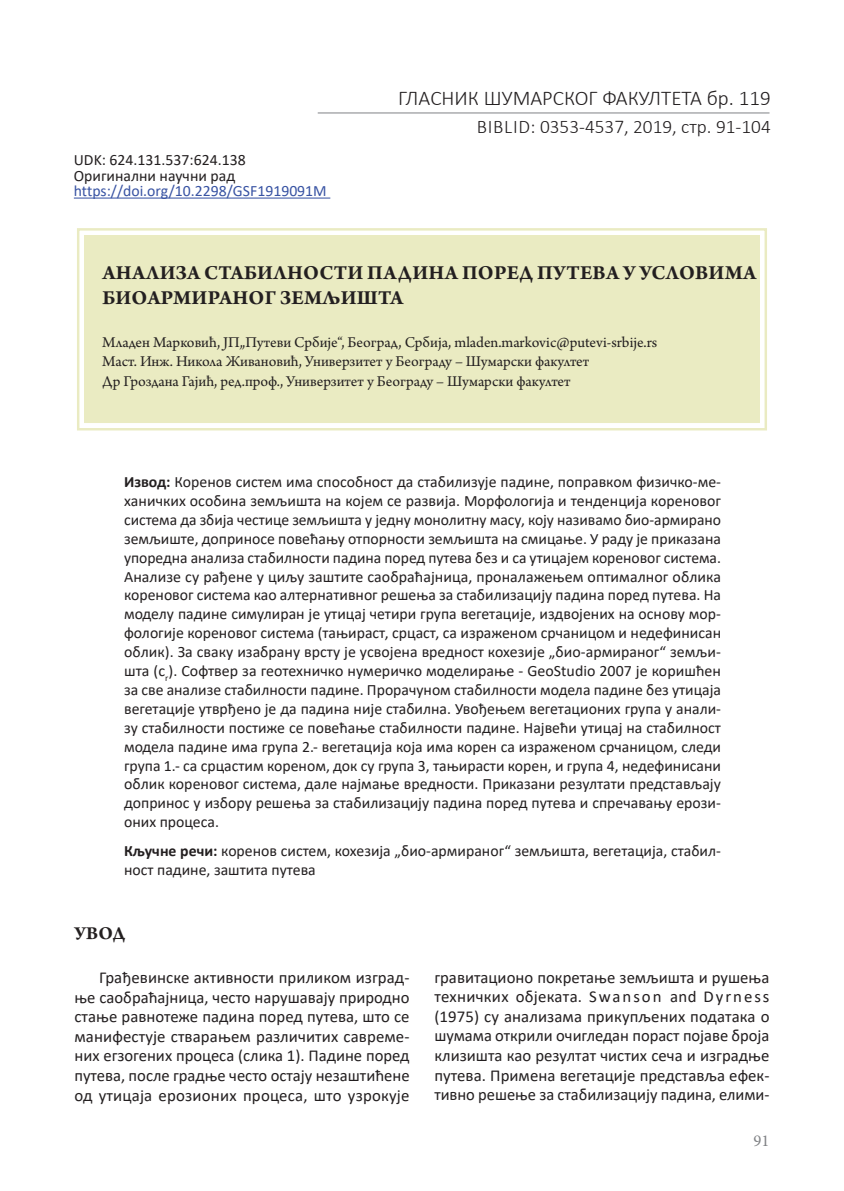
<style>
.page{position:relative;width:844px;height:1191px;background:#fff}
.page>*{position:absolute;margin:0;border:0;box-sizing:border-box;transform-origin:0 0}
.t1{font:700 21px/25.2px "Arno Pro";letter-spacing:.01em;color:#231f20}
.t2{font:300 21px "Calibri";color:#231f20}
.t3{font:300 19.25px "Calibri";color:#231f20}
.t4{font:700 19.25px "Arno Pro";color:#231f20}
.t5{font:16.62px/19.6px "Calibri";color:#231f20;text-align:justify}
.t6{font:16.62px "Minion Pro";color:#808285}
.t7{font:15.75px/18.9px "Calibri";color:#231f20}
.t8{font:15.75px/19.2px "Arno Pro";color:#231f20}
.t9{font:15.75px "Calibri";color:#3853a3}
.s1{font-weight:700}
</style>
<div class="page">
<div style="left:77px;top:228px;width:690px;height:203px;background:#eaebc2"></div>
<hr style="left:317px;top:112px;width:452px;height:1px;background:#808285">
<hr style="left:74px;top:197px;width:256px;height:2px;background:#3853a3">
<p class="t7" style="left:74px;top:151px;width:173px;line-height:15.8px">UDK: 624.131.537:624.138<br>Оригинални научни рад</p>
<p class="t9" style="left:74px;top:180px;width:254px">https://doi.org/10.2298/GSF1919091M</p>
<h1 class="t2" style="left:398px;top:85px;width:374px">ГЛАСНИК ШУМАРСКОГ ФАКУЛТЕТА бр. 119</h1>
<p class="t3" style="left:476px;top:114px;width:295px">BIBLID: 0353-4537, 2019, стр. 91-104</p>
<h1 class="t1" style="left:102px;top:261px;width:655px">АНАЛИЗА СТАБИЛНОСТИ ПАДИНА ПОРЕД ПУТЕВА У УСЛОВИМА<br>БИОАРМИРАНОГ ЗЕМЉИШТА</h1>
<p class="t8" style="left:102px;top:333px;width:556px">Младен Марковић, ЈП„Путеви Србије“, Београд, Србија, mladen.markovic@putevi-srbije.rs<br>Маст. Инж. Никола Живановић, Универзитет у Београду – Шумарски факултет<br>Др Гроздана Гајић, ред.проф., Универзитет у Београду – Шумарски факултет</p>
<p class="t7" style="left:124px;top:472px;width:598px;text-align:justify"><span class="s1">Извод:</span> Коренов систем има способност да стабилизује падине, поправком физичко-ме&shy;ханичких особина земљишта на којем се развија. Морфологија и тенденција кореновог система да збија честице земљишта у једну монолитну масу, коју називамо био-армирано земљиште, доприносе повећању отпорности земљишта на смицање. У раду је приказана упоредна анализа стабилности падина поред путева без и са утицајем кореновог система.<br>Анализе су рађене у циљу заштите саобраћајница, проналажењем оптималног облика кореновог система као алтернативног решења за стабилизацију падина поред путeва. На моделу падине симулиран je утицај четири група вегетације, издвојених на основу мор&shy;фологије кореновог система (тањираст, срцаст, са израженом срчаницом и недефинисан облик). За сваку изабрану врсту je усвојена вредност кохезије „био-армираног“ земљи&shy;шта (c<sub>r</sub>). Софтвер за геотехничко нумеричко моделирање - GeoStudio 2007 је коришћен за све анализе стабилности падине. Прорачуном стабилности модела падине без утицаја вегетације утврђено је да падина није стабилна. Увођењем вегетационих група у анали&shy;зу стабилности постиже се повећање стабилности падине. Највећи утицај на стабилност модела падине има групa 2.- вегетација која има корен са израженом срчаницом, следи група 1.- са срцастим кореном, док су група 3, тањирасти корен, и група 4, недефинисани облик кореновог система, дале најмање вредности. Приказани резултати представљају допринос у избору решења за стабилизацију падина поред путева и спречавању ерози&shy;оних процеса.</p>
<p class="t7" style="left:124px;top:841px;width:598px"><span class="s1">Кључне речи:</span> коренов систем, кохезија „био-армираног“ земљишта, вегетација, стабил&shy;ност падине, заштита путева</p>
<p class="t4" style="left:75px;top:921px;width:52px">УВОД</p>
<p class="t5" style="left:74px;top:967px;width:336px;text-indent:25px">Грађевинске активности приликом изград&shy;ње саобраћајница, често нарушавају природно стање равнотеже падина поред путева, што се манифестује стварањем различитих савреме&shy;них егзогених процеса (слика 1). Падине поред путева, после градње често остају незаштићене од утицаја ерозионих процеса, што узрокује</p>
<p class="t5" style="left:434px;top:967px;width:336px">гравитационо покретање земљишта и рушења техничких објеката. Swanson and Dyrness (1975) су анализама прикупљених података о шумама открили очигледан пораст појаве броја клизишта као резултат чистих сеча и изградње путева. Примена вегетације представља ефек&shy;тивно решење за стабилизацију падина, елими-</p>
<p class="t6" style="left:753px;top:1129px;width:17px">91</p>
</div>
